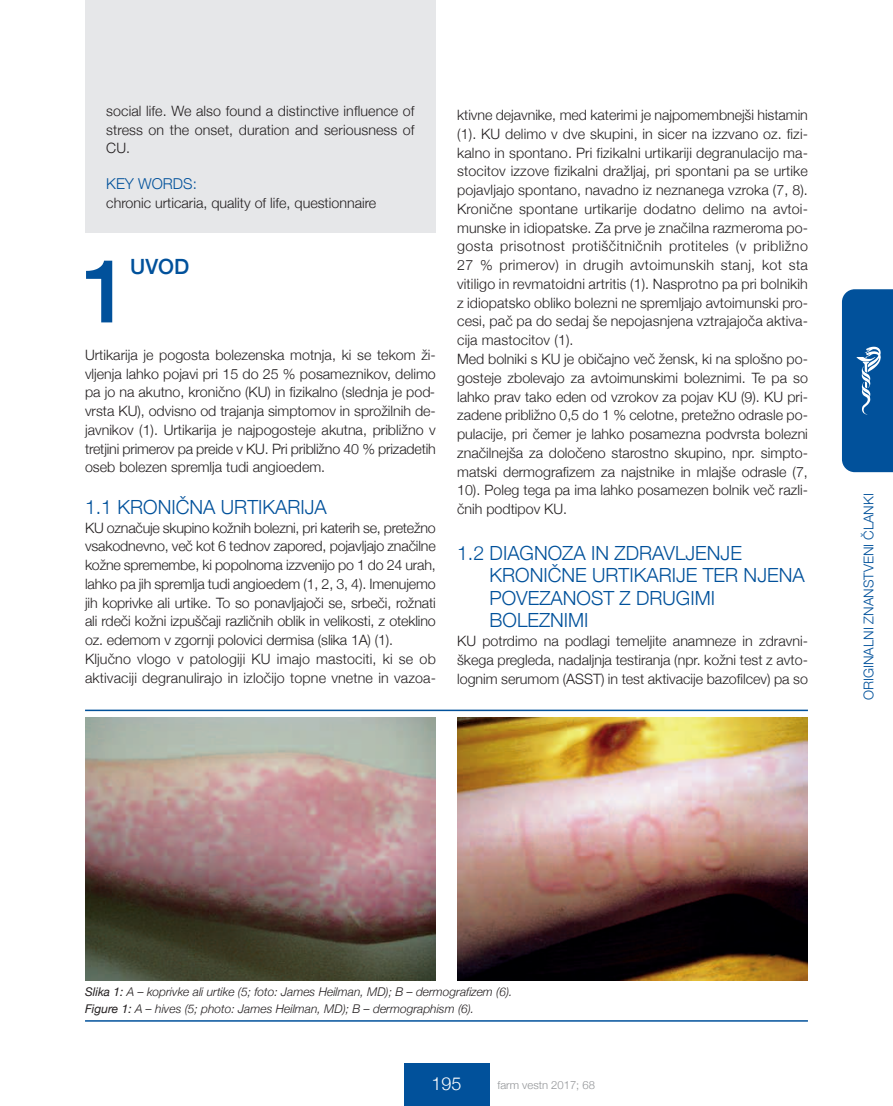
<style>
.page{position:relative;width:893px;height:1106px;background:#fff}
.page>*{position:absolute;margin:0;border:0;box-sizing:border-box;transform-origin:0 0}
.t1{font:500 88.2px "Helvetica Neue";color:#01519b}
.t2{font:500 21px "Helvetica Neue";color:#01519b}
.t3{font:300 19.5px/22.5px "Helvetica Neue";color:#01519b}
.t4{font:300 18px "Helvetica Neue";color:#fff}
.t5{font:300 15px "Helvetica Neue";color:#01519b}
.t6{font:300 14.25px/18.8px "Helvetica Neue";color:#231f20;text-align:justify}
.t7{font:300 13.5px "Helvetica Neue";color:#01519b}
.t8{font:italic 300 12px/16.8px "Helvetica Neue";color:#231f20}
.t9{font:300 11.25px "Helvetica Neue";color:#939598}
.s1{font-weight:400}
</style>
<div class="page">
<div style="left:404px;top:1063px;width:85px;height:43px;background:#01519b"></div>
<svg style="left:842px;top:289px;width:51px;height:183px;background:#0e5aa0"></svg>
<div style="left:85px;top:0;width:351px;height:233px;background:#e6e7e9"></div>
<hr style="left:85px;top:709px;width:723px;height:2px;background:#01519b">
<hr style="left:85px;top:1020px;width:723px;height:1px;background:#01519b">
<img style="left:85px;top:717px;width:351px;height:263px">
<img style="left:457px;top:717px;width:351px;height:263px">
<p class="t6" style="left:106px;top:101px;width:310px">social life. We also found a distinctive influence of stress on the onset, duration and seriousness of CU.</p>
<p class="t5" style="left:106px;top:175px;width:92px">KEY WORDS:</p>
<p class="t6" style="left:106px;top:193px;width:272px">chronic urticaria, quality of life, questionnaire</p>
<h1 class="t1" style="left:81px;top:236px;width:51px">1</h1>
<h2 class="t2" style="left:130px;top:254px;width:61px">Uvod</h2>
<p class="t6" style="left:85px;top:345px;width:352px">Urtikarija je pogosta bolezenska motnja, ki se tekom ži&shy;vljenja lahko pojavi pri 15 do 25 % posameznikov, delimo pa jo na akutno, kronično (KU) in fizikalno (slednja je pod&shy;vrsta KU), odvisno od trajanja simptomov in sprožilnih de&shy;javnikov (1). Urtikarija je najpogosteje akutna, približno v tretjini primerov pa preide v KU. Pri približno 40 % prizadetih oseb bolezen spremlja tudi angioedem.</p>
<h3 class="t3" style="left:85px;top:495px;width:243px">1.1 KRONIČNA URTIKARIJA</h3>
<p class="t6" style="left:85px;top:518px;width:352px;text-align:left">KU označuje skupino kožnih bolezni, pri katerih se, pretežno vsakodnevno, več kot 6 tednov zapored, pojavljajo značilne kožne spremembe, ki popolnoma izzvenijo po 1 do 24 urah, lahko pa jih spremlja tudi angioedem (1, 2, 3, 4). Imenujemo jih koprivke ali urtike. To so ponavljajoči se, srbeči, rožnati ali rdeči kožni izpuščaji različnih oblik in velikosti, z oteklino oz. edemom v zgornji polovici dermisa (slika 1A) (1).<br>Ključno vlogo v patologiji KU imajo mastociti, ki se ob aktivaciji degranulirajo in izločijo topne vnetne in vazoa-</p>
<p class="t6" style="left:457px;top:105px;width:352px;text-align:left">ktivne dejavnike, med katerimi je najpomembnejši histamin (1). KU delimo v dve skupini, in sicer na izzvano oz. fizi&shy;kalno in spontano. Pri fizikalni urtikariji degranulacijo ma&shy;stocitov izzove fizikalni dražljaj, pri spontani pa se urtike pojavljajo spontano, navadno iz neznanega vzroka (7, 8).<br>Kronične spontane urtikarije dodatno delimo na avtoi&shy;munske in idiopatske. Za prve je značilna razmeroma po&shy;gosta prisotnost protiščitničnih protiteles (v približno 27 % primerov) in drugih avtoimunskih stanj, kot sta vitiligo in revmatoidni artritis (1). Nasprotno pa pri bolnikih z idiopatsko obliko bolezni ne spremljajo avtoimunski pro&shy;cesi, pač pa do sedaj še nepojasnjena vztrajajoča aktiva&shy;cija mastocitov (1).<br>Med bolniki s KU je običajno več žensk, ki na splošno po&shy;gosteje zbolevajo za avtoimunskimi boleznimi. Te pa so lahko prav tako eden od vzrokov za pojav KU (9). KU pri&shy;zadene približno 0,5 do 1 % celotne, pretežno odrasle po&shy;pulacije, pri čemer je lahko posamezna podvrsta bolezni značilnejša za določeno starostno skupino, npr. simpto&shy;matski dermografizem za najstnike in mlajše odrasle (7, 10). Poleg tega pa ima lahko posamezen bolnik več razli&shy;čnih podtipov KU.</p>
<h3 class="t3" style="left:490px;top:541px;width:317px;text-indent:-32px">1.2 DIAGNOZA IN ZDRAVLJENJE<br>KRONIČNE URTIKARIJE TER NJENA<br>POVEZANOST Z DRUGIMI<br>BOLEZNIMI</h3>
<p class="t6" style="left:457px;top:631px;width:352px">KU potrdimo na podlagi temeljite anamneze in zdravni&shy;škega pregleda, nadaljnja testiranja (npr. kožni test z avto&shy;lognim serumom (ASST) in test aktivacije bazofilcev) pa so</p>
<p class="t7" style="left:860px;top:700px;width:208px;rotate:-90deg">ORIGINALNI ZNANSTVENI ČLANKI</p>
<p class="t8" style="left:85px;top:982px;width:429px"><span class="s1">Slika 1:</span> A – koprivke ali urtike (5; foto: James Heilman, MD); B – dermografizem (6).<br><span class="s1">Figure 1:</span> A – hives (5; photo: James Heilman, MD); B – dermographism (6).</p>
<p class="t4" style="left:431px;top:1072px;width:32px">195</p>
<p class="t9" style="left:497px;top:1078px;width:99px">farm vestn 2017; 68</p>
</div>
